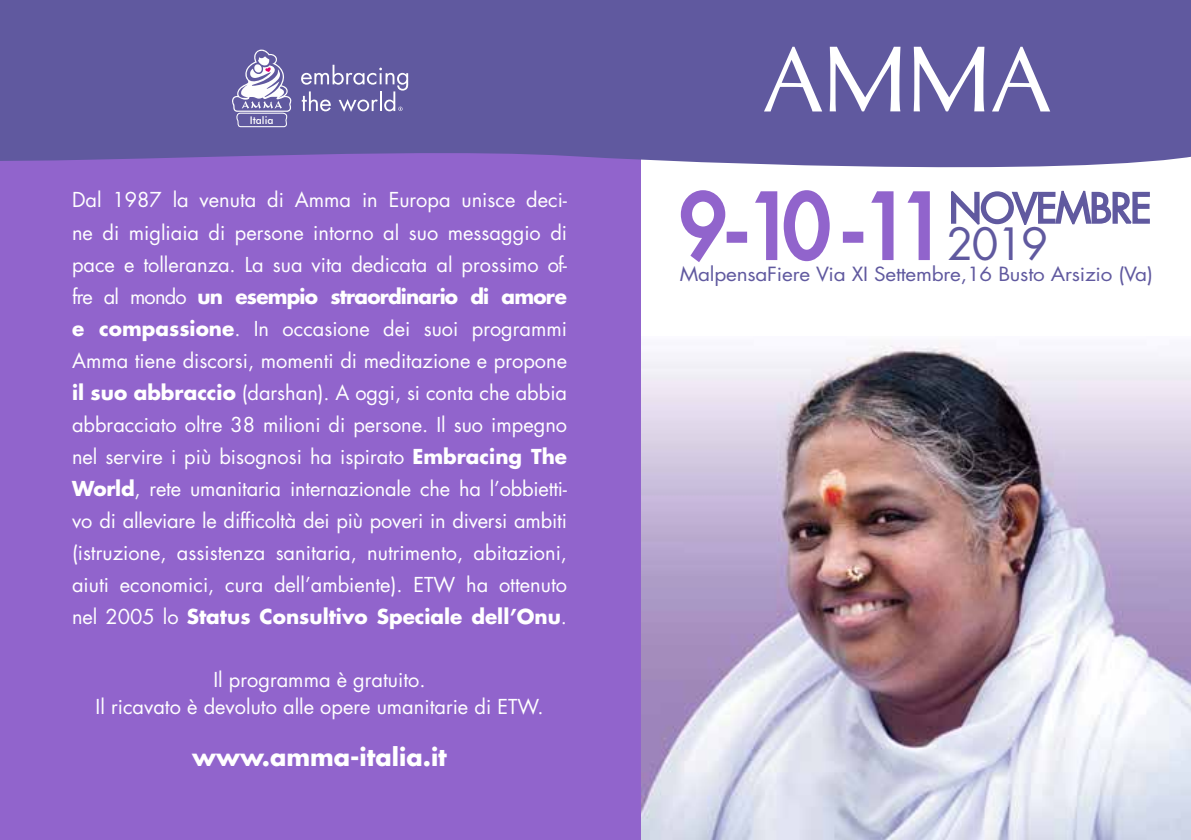
<style>
.page{position:relative;width:1191px;height:840px;background:#fff}
.page>*{position:absolute;margin:0;border:0;box-sizing:border-box;transform-origin:0 0}
.t1{font:88px "Sandena";color:#fff}
.t2{font:84.6px "Futura";color:#9164cc;scale:.9 1}
.t3{font:39.6px "Futura";letter-spacing:-.04em;color:#60599f}
.t4{font:700 24px "Futura";color:#fff}
.t5{font:20px/32px "Futura";color:#fff;text-align:justify}
.t6{font:19px "Futura";letter-spacing:-.01em;color:#60599f;scale:1.09 1}
.t7{font:500 10.4px "Futura BT";color:#fff}
.s1{font-weight:700}
.s2{font-size:43.2px;color:#60599f}
</style>
<div class="page">
<img style="left:641px;top:345px;width:550px;height:494px">
<div style="left:0;top:0;width:641px;height:839px;background:#9164cc"></div>
<div style="left:0;top:0;width:1191px;height:168px;background:#60599f"></div>
<svg style="left:951px;top:190px;width:199px;height:35px"></svg>
<svg style="left:680px;top:190px;width:47px;height:72px"></svg>
<div style="left:726px;top:231px;width:21px;height:11px;border:5px solid #9164cc"></div>
<svg style="left:755px;top:190px;width:75px;height:72px"></svg>
<div style="left:843px;top:231px;width:20px;height:11px;border:5px solid #9164cc"></div>
<svg style="left:871px;top:191px;width:23px;height:70px"></svg>
<svg style="left:907px;top:191px;width:23px;height:70px"></svg>
<svg style="left:301px;top:65px;width:107px;height:47px;background:#7e78b1"></svg>
<svg style="left:232px;top:50px;width:59px;height:78px;background:#8e88ba"></svg>
<p class="t7" style="left:250px;top:114px;width:25px">Italia</p>
<p class="t5" style="left:72px;top:184px;width:496px">Dal 1987 la venuta di Amma in Europa unisce deci&shy;ne di migliaia di persone intorno al suo messaggio di pace e tolleranza. La sua vita dedicata al prossimo of&shy;fre al mondo <span class="s1">un esempio straordinario di amore e compassione</span>. In occasione dei suoi programmi Amma tiene discorsi, momenti di meditazione e propone <span class="s1">il suo abbraccio</span> (darshan). A oggi, si conta che abbia abbracciato oltre 38 milioni di persone. Il suo impegno nel servire i più bisognosi ha ispirato <span class="s1">Embracing The World</span>, rete umanitaria internazionale che ha l’obbietti&shy;vo di alleviare le difficoltà dei più poveri in diversi ambiti (istruzione, assistenza sanitaria, nutrimento, abitazioni, aiuti economici, cura dell’ambiente). ETW ha ottenuto nel 2005 lo <span class="s1">Status Consultivo Speciale dell’Onu</span>.</p>
<p class="t5" style="left:96px;top:666px;width:449px;line-height:26.4px;text-align:center">Il programma è gratuito.<br>Il ricavato è devoluto alle opere umanitarie di ETW.</p>
<p class="t4" style="left:192px;top:740px;width:256px">www.amma-italia.it</p>
<h1 class="t1" style="left:763px;top:24px;width:289px">AMMA</h1>
<h3 class="t3" style="left:948px;top:183px;width:204px">NOVEMBRE</h3>
<h2 class="t2" style="left:680px;top:172px;width:411px">9 -10 -11<span class="s2">2019</span></h2>
<p class="t6" style="left:680px;top:261px;width:435px">MalpensaFiere Via XI Settembre,16 Busto Arsizio (Va)</p>
</div>
